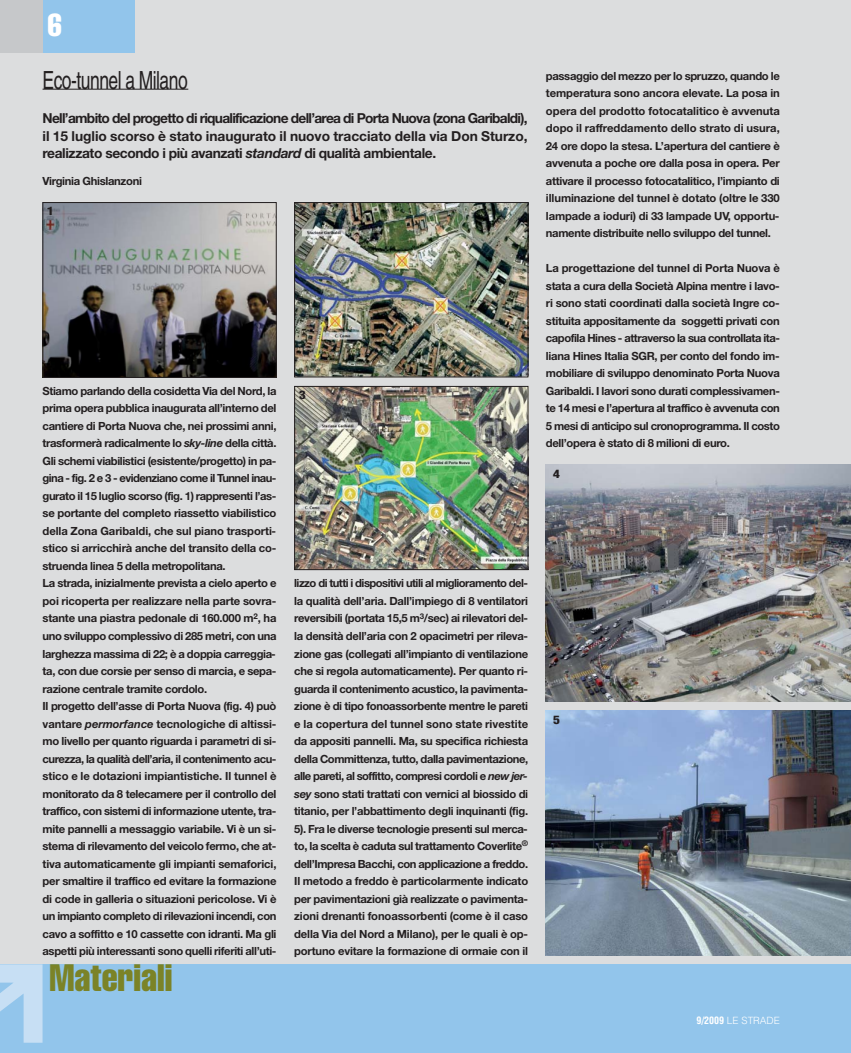
<style>
.page{position:relative;width:851px;height:1053px;background:#fff}
.page>*{position:absolute;margin:0;border:0;box-sizing:border-box;transform-origin:0 0}
.t1{font:extra-condensed 37.5px "Helvetica";color:#7b8327}
.t2{font:extra-condensed 31.25px "Helvetica";color:#fff}
.t3{font:25px "Helvetica";letter-spacing:-.03em;color:#231f20;scale:.7 1}
.t4{font:700 13.75px/17.5px "Helvetica Neue";letter-spacing:-.03em;color:#231f20;text-align:justify}
.t5{font:700 11.25px/17.5px "Helvetica Neue";letter-spacing:-.03em;color:#231f20;text-align:justify}
.t6{font:900 condensed 11.25px "Helvetica";color:#231f20;scale:1.2 1}
.t7{font:300 10px "Helvetica";color:#fff}
.s1{font-style:italic}
.s2{font-weight:700;font-stretch:condensed}
</style>
<div class="page">
<div style="left:0;top:0;width:850px;height:964px;background:#dcddde"></div>
<div style="left:43px;top:0;width:92px;height:52px;background:#92c5eb"></div>
<div style="left:0;top:963px;width:850px;height:89px;background:#92c5eb"></div>
<svg style="left:0;top:964px;width:43px;height:78px"></svg>
<div style="left:0;top:0;width:43px;height:52px;background:#c6c8ca"></div>
<hr style="left:43px;top:89px;width:145px;height:1px;background:#231f20">
<img style="left:45px;top:204px;width:229px;height:172px">
<div style="left:43px;top:202px;width:233px;height:176px;border:1px solid #231f20"></div>
<img style="left:296px;top:204px;width:230px;height:171px">
<div style="left:294px;top:202px;width:234px;height:175px;border:1px solid #231f20"></div>
<img style="left:296px;top:388px;width:230px;height:180px">
<div style="left:294px;top:386px;width:234px;height:184px;border:1px solid #231f20"></div>
<img style="left:545px;top:465px;width:305px;height:236px">
<img style="left:545px;top:710px;width:305px;height:245px">
<h2 class="t2" style="left:47px;top:14px;width:16px">6</h2>
<h3 class="t3" style="left:43px;top:71px;width:209px">Eco-tunnel a Milano</h3>
<p class="t4" style="left:43px;top:111px;width:486px">Nell’ambito del progetto di riqualificazione dell’area di Porta Nuova (zona Garibaldi), il 15 luglio scorso è stato inaugurato il nuovo tracciato della via Don Sturzo, realizzato secondo i più avanzati <span class="s1">standard</span> di qualità ambientale.</p>
<p class="t5" style="left:43px;top:173px;width:101px">Virginia Ghislanzoni</p>
<p class="t6" style="left:47px;top:207px;width:7px">1</p>
<p class="t6" style="left:299px;top:207px;width:7px">2</p>
<p class="t5" style="left:43px;top:383px;width:235px;text-align:left">Stiamo parlando della cosidetta Via del Nord, la prima opera pubblica inaugurata all’interno del cantiere di Porta Nuova che, nei prossimi anni, trasformerà radicalmente lo <span class="s1">sky-line</span> della città.<br>Gli schemi viabilistici (esistente/progetto) in pa&shy;gina - fig. 2 e 3 - evidenziano come il Tunnel inau&shy;gurato il 15 luglio scorso (fig. 1) rappresenti l’as&shy;se portante del completo riassetto viabilistico della Zona Garibaldi, che sul piano trasporti&shy;stico si arricchirà anche del transito della co&shy;struenda linea 5 della metropolitana.<br>La strada, inizialmente prevista a cielo aperto e poi ricoperta per realizzare nella parte sovra&shy;stante una piastra pedonale di 160.000 m<sup>2</sup>, ha uno sviluppo complessivo di 285 metri, con una larghezza massima di 22; è a doppia carreggia&shy;ta, con due corsie per senso di marcia, e sepa&shy;razione centrale tramite cordolo.<br>Il progetto dell’asse di Porta Nuova (fig. 4) può vantare <span class="s1">permorfance</span> tecnologiche di altissi&shy;mo livello per quanto riguarda i parametri di si&shy;curezza, la qualità dell’aria, il contenimento acu&shy;stico e le dotazioni impiantistiche. Il tunnel è monitorato da 8 telecamere per il controllo del traffico, con sistemi di informazione utente, tra&shy;mite pannelli a messaggio variabile. Vi è un si&shy;stema di rilevamento del veicolo fermo, che at&shy;tiva automaticamente gli impianti semaforici, per smaltire il traffico ed evitare la formazione di code in galleria o situazioni pericolose. Vi è un impianto completo di rilevazioni incendi, con cavo a soffitto e 10 cassette con idranti. Ma gli aspetti più interessanti sono quelli riferiti all’uti-</p>
<h1 class="t1" style="left:50px;top:963px;width:124px">Materiali</h1>
<p class="t6" style="left:299px;top:390px;width:7px">3</p>
<p class="t5" style="left:294px;top:575px;width:235px">lizzo di tutti i dispositivi utili al miglioramento del&shy;la qualità dell’aria. Dall’impiego di 8 ventilatori reversibili (portata 15,5 m<sup>3</sup>/sec) ai rilevatori del&shy;la densità dell’aria con 2 opacimetri per rileva&shy;zione gas (collegati all’impianto di ventilazione che si regola automaticamente). Per quanto ri&shy;guarda il contenimento acustico, la pavimenta&shy;zione è di tipo fonoassorbente mentre le pareti e la copertura del tunnel sono state rivestite da appositi pannelli. Ma, su specifica richiesta della Committenza, tutto, dalla pavimentazione, alle pareti, al soffitto, compresi cordoli e <span class="s1">new jer&shy;sey</span> sono stati trattati con vernici al biossido di titanio, per l’abbattimento degli inquinanti (fig.<br>5). Fra le diverse tecnologie presenti sul merca&shy;to, la scelta è caduta sul trattamento Coverlite<sup>® </sup>dell’Impresa Bacchi, con applicazione a freddo.<br>Il metodo a freddo è particolarmente indicato per pavimentazioni già realizzate o pavimenta&shy;zioni drenanti fonoassorbenti (come è il caso della Via del Nord a Milano), per le quali è op&shy;portuno evitare la formazione di ormaie con il</p>
<p class="t5" style="left:546px;top:68px;width:235px">passaggio del mezzo per lo spruzzo, quando le temperatura sono ancora elevate. La posa in opera del prodotto fotocatalitico è avvenuta dopo il raffreddamento dello strato di usura, 24 ore dopo la stesa. L’apertura del cantiere è avvenuta a poche ore dalla posa in opera. Per attivare il processo fotocatalitico, l’impianto di illuminazione del tunnel è dotato (oltre le 330 lampade a ioduri) di 33 lampade UV, opportu&shy;namente distribuite nello sviluppo del tunnel.</p>
<p class="t5" style="left:546px;top:260px;width:235px">La progettazione del tunnel di Porta Nuova è stata a cura della Società Alpina mentre i lavo&shy;ri sono stati coordinati dalla società Ingre co&shy;stituita appositamente da soggetti privati con capofila Hines - attraverso la sua controllata ita&shy;liana Hines Italia SGR, per conto del fondo im&shy;mobiliare di sviluppo denominato Porta Nuova Garibaldi. I lavori sono durati complessivamen&shy;te 14 mesi e l’apertura al traffico è avvenuta con 5 mesi di anticipo sul cronoprogramma. Il costo dell’opera è stato di 8 milioni di euro.</p>
<p class="t6" style="left:553px;top:470px;width:7px">4</p>
<p class="t6" style="left:553px;top:715px;width:7px">5</p>
<p class="t7" style="left:696px;top:1016px;width:85px"><span class="s2">9/2009</span> LE STRADE</p>
</div>
